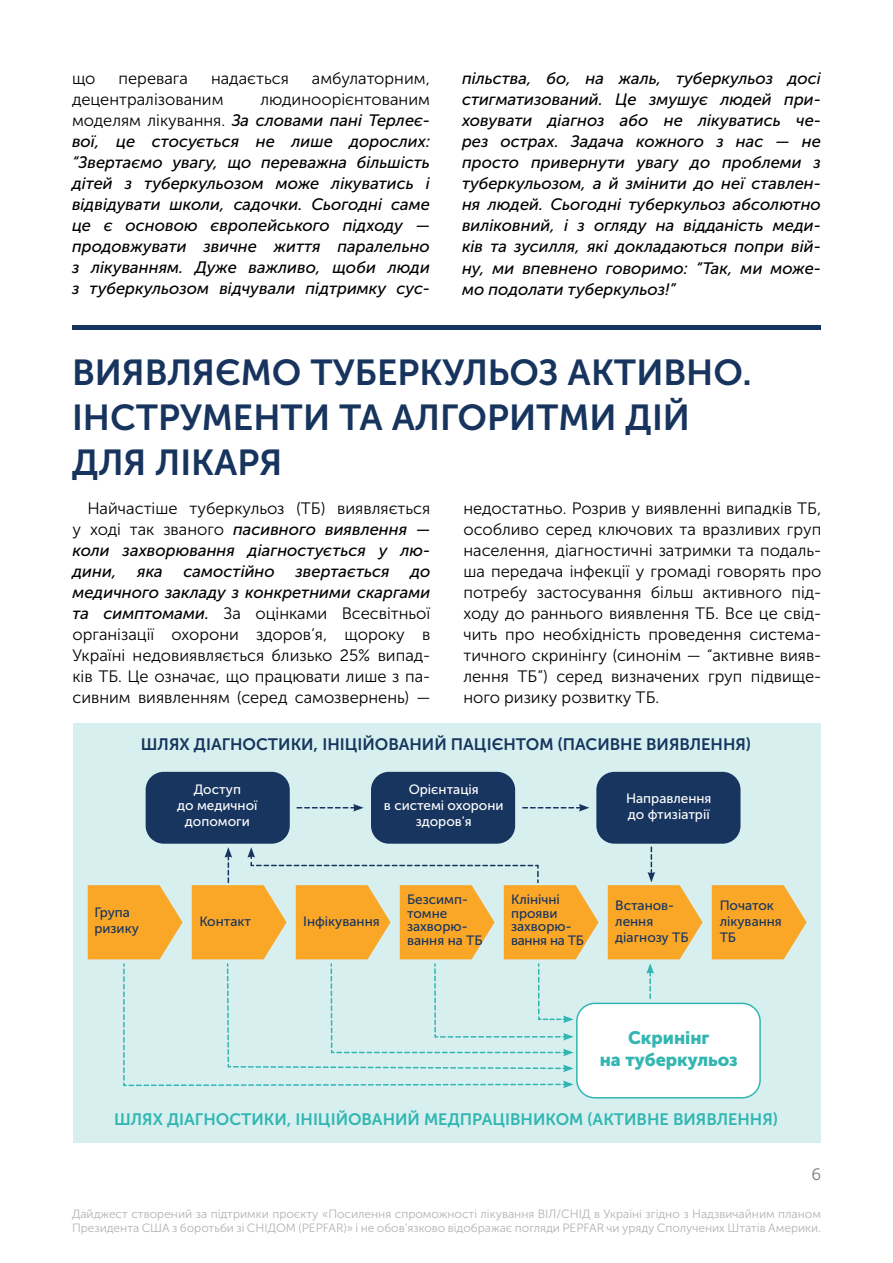
<style>
.page{position:relative;width:893px;height:1263px;background:#fff}
.page>*{position:absolute;margin:0;border:0;box-sizing:border-box;transform-origin:0 0}
.t1{font:36px/45px "Museo Sans Cyrl 700";color:#17345e}
.t2{font:18px/22.5px "Museo Sans Cyrl 900";color:#33b6b1;text-align:center}
.t3{font:italic 16.5px/21px "Museo Sans Cyrl 500";color:#000;text-align:justify}
.t4{font:16.5px/21px "Museo Sans Cyrl 300";color:#000;text-align:justify}
.t5{font:16.5px "Museo Sans Cyrl 700";color:#33b6b1}
.t6{font:16.5px "Museo Sans Cyrl 700";color:#17355f}
.t7{font:16.5px "Museo Sans Cyrl 300";color:#717e85}
.t8{font:13.5px/13.5px "Museo Sans Cyrl 500";color:#17355f}
.t9{font:13.5px/16.2px "Museo Sans Cyrl 500";color:#fff;text-align:center}
.t10{font:12px/14.4px "Museo Sans Cyrl 300";color:#b3b2b2}
.s1{font-family:"Museo Sans Cyrl 300";font-style:normal}
.s2{font-family:"Museo Sans Cyrl 500";font-style:italic}
</style>
<div class="page">
<div style="left:73px;top:325px;width:748px;height:5px;background:#17345e"></div>
<div style="left:73px;top:723px;width:748px;height:419px;background:#d7f0ef"></div>
<div style="left:146px;top:772px;width:144px;height:72px;background:#17355f;border-radius:18px"></div>
<div style="left:371px;top:772px;width:144px;height:72px;background:#17355f;border-radius:18px"></div>
<div style="left:596px;top:772px;width:144px;height:72px;background:#17355f;border-radius:18px"></div>
<div style="left:577px;top:1003px;width:183px;height:95px;background:#fff;border-radius:18px"></div>
<div style="left:576px;top:1003px;width:185px;height:95px;border:2px solid #33b6b1;border-radius:18px"></div>
<svg style="left:297px;top:804px;width:67px;height:7px"></svg>
<svg style="left:523px;top:804px;width:66px;height:7px"></svg>
<svg style="left:712px;top:885px;width:95px;height:74px;background:#f5af40"></svg>
<svg style="left:608px;top:847px;width:95px;height:151px"></svg>
<svg style="left:88px;top:847px;width:511px;height:241px"></svg>
<p class="t4" style="left:72px;top:68px;width:25px">що</p>
<p class="t4" style="left:119px;top:68px;width:71px">перевага</p>
<p class="t4" style="left:211px;top:68px;width:79px">надається</p>
<p class="t4" style="left:312px;top:68px;width:120px">амбулаторним,</p>
<p class="t4" style="left:72px;top:89px;width:153px">децентралізованим</p>
<p class="t4" style="left:260px;top:89px;width:171px">людиноорієнтованим</p>
<p class="t3" style="left:72px;top:110px;width:359px"><span class="s1">моделям лікування.</span> За словами пані Терлеє&shy;вої, це стосується не лише дорослих: “Звертаємо увагу, що переважна більшість дітей з туберкульозом може лікуватись і відвідувати школи, садочки. Сьогодні саме це є основою європейського підходу — продовжувати звичне життя паралельно з лікуванням. Дуже важливо, щоби люди з туберкульозом відчували підтримку сус-</p>
<p class="t3" style="left:462px;top:68px;width:360px">пільства, бо, на жаль, туберкульоз досі стигматизований. Це змушує людей при&shy;ховувати діагноз або не лікуватись че&shy;рез острах. Задача кожного з нас — не просто привернути увагу до проблеми з туберкульозом, а й змінити до неї ставлен&shy;ня людей. Сьогодні туберкульоз абсолютно виліковний, і з огляду на відданість меди&shy;ків та зусилля, які докладаються попри вій&shy;ну, ми впевнено говоримо: “Так, ми може&shy;мо подолати туберкульоз!”</p>
<h1 class="t1" style="left:72px;top:350px;width:681px">ВИЯВЛЯЄМО ТУБЕРКУЛЬОЗ АКТИВНО.<br>ІНСТРУМЕНТИ ТА АЛГОРИТМИ ДІЙ<br>ДЛЯ ЛІКАРЯ</h1>
<p class="t4" style="left:87px;top:498px;width:344px">Найчастіше туберкульоз (ТБ) виявляється</p>
<p class="t3" style="left:72px;top:519px;width:359px"><span class="s1">у ході так званого</span> пасивного виявлення — коли захворювання діагностується у лю&shy;дини,</p>
<p class="t4" style="left:463px;top:498px;width:359px">недостатньо. Розрив у виявленні випадків ТБ, особливо серед ключових та вразливих груп населення, діагностичні затримки та подаль&shy;ша передача інфекції у громаді говорять про потребу застосування більш активного під&shy;ходу до раннього виявлення ТБ. Все це свід&shy;чить про необхідність проведення система&shy;тичного скринінгу (синонім — “активне вияв&shy;лення ТБ”) серед визначених груп підвище&shy;ного ризику розвитку ТБ.</p>
<p class="t6" style="left:141px;top:735px;width:612px">ШЛЯХ ДІАГНОСТИКИ, ІНІЦІЙОВАНИЙ ПАЦІЄНТОМ (ПАСИВНЕ ВИЯВЛЕННЯ)</p>
<p class="t3" style="left:137px;top:561px;width:27px">яка</p>
<p class="t3" style="left:184px;top:561px;width:93px">самостійно</p>
<p class="t3" style="left:296px;top:561px;width:96px">звертається</p>
<p class="t3" style="left:72px;top:561px;width:359px;text-align:right">до<br>медичного закладу з конкретними скаргами</p>
<p class="t4" style="left:72px;top:603px;width:359px"><span class="s2">та симптомами.</span> За оцінками Всесвітньої організації охорони здоров’я, щороку в Україні недовиявляється близько 25% випад&shy;ків ТБ. Це означає, що працювати лише з па&shy;сивним виявленням (серед самозвернень) —</p>
<p class="t9" style="left:177px;top:781px;width:82px">Доступ<br>до медичної допомоги</p>
<p class="t8" style="left:94px;top:904px;width:46px;line-height:16.2px">Група ризику</p>
<p class="t8" style="left:199px;top:914px;width:53px">Контакт</p>
<p class="t9" style="left:384px;top:781px;width:121px">Орієнтація<br>в системі охорони здоров'я</p>
<p class="t9" style="left:626px;top:790px;width:87px;text-align:left">Направлення до фтизіатрії</p>
<p class="t8" style="left:303px;top:914px;width:78px">Інфікування</p>
<p class="t8" style="left:407px;top:893px;width:77px">Безсимп&shy;томне захворю&shy;вання на ТБ</p>
<p class="t8" style="left:511px;top:893px;width:74px">Клінічні прояви захворю&shy;вання на ТБ</p>
<p class="t8" style="left:615px;top:897px;width:75px;line-height:16.2px">Встанов&shy;лення діагнозу ТБ</p>
<p class="t8" style="left:720px;top:897px;width:64px;line-height:16.2px">Початок лікування<br>ТБ</p>
<p class="t2" style="left:600px;top:1026px;width:139px">Скринінг<br>на туберкульоз</p>
<p class="t5" style="left:114px;top:1110px;width:665px">ШЛЯХ ДІАГНОСТИКИ, ІНІЦІЙОВАНИЙ МЕДПРАЦІВНИКОМ (АКТИВНЕ ВИЯВЛЕННЯ)</p>
<p class="t7" style="left:811px;top:1165px;width:11px">6</p>
<p class="t10" style="left:72px;top:1207px;width:750px">Дайджест створений за підтримки проєкту «Посилення спроможності лікування ВІЛ/СНІД в Україні згідно з Надзвичайним планом<br>Президента США з боротьби зі СНІДОМ (PEPFAR)» і не обов’язково відображає погляди PEPFAR чи уряду Сполучених Штатів Америки.</p>
</div>
